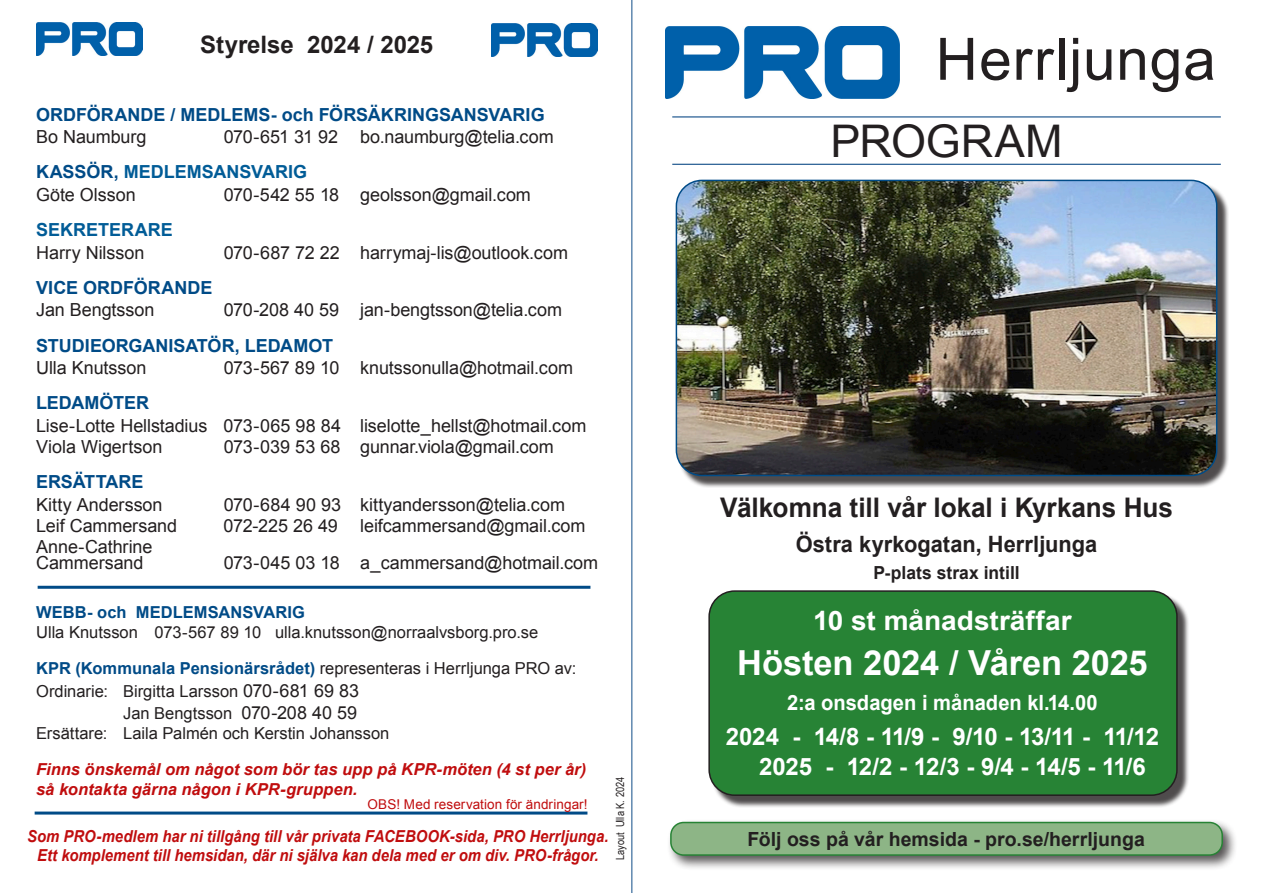
<style>
.page{position:relative;width:1263px;height:893px;background:#fff}
.page>*{position:absolute;margin:0;border:0;box-sizing:border-box;transform-origin:0 0}
.t1{font:58.5px "Arial";letter-spacing:.015em;color:#231f20}
.t2{font:45px "Arial";letter-spacing:-.005em;color:#231f20}
.t3{font:700 34.5px "Arial";letter-spacing:-.005em;color:#fff}
.t4{font:700 27px "Arial";letter-spacing:-.005em;color:#231f20}
.t5{font:700 26.85px "Arial";color:#fff;scale:1.05 1}
.t6{font:700 24px "Arial";letter-spacing:-.05em;color:#fff}
.t7{font:700 24px "Arial";color:#231f20}
.t8{font:700 22.5px "Arial";color:#231f20}
.t9{font:700 21px "Arial";color:#fff;scale:.96 1}
.t10{font:700 19.5px "Arial";color:#231f20}
.t11{font:18px/16.5px "Arial";letter-spacing:-.005em;color:#231f20}
.t12{font:700 18px "Arial";color:#004b87}
.t13{font:700 18px "Arial";color:#015c97}
.t14{font:700 18px "Arial";color:#231f20}
.t15{font:16.5px "Arial";color:#231f20}
.t16{font:italic 700 16.5px "Arial";color:#c00d0e;scale:.9 1}
.t17{font:italic 700 16.5px "Arial";color:#c00d0e}
.t18{font:700 16.5px "Arial";letter-spacing:.005em;color:#004b87}
.t19{font:13.5px "Arial";letter-spacing:.01em;color:#c00d0e}
.t20{font:11.25px "Arial Narrow";color:#231f20}
.s1{color:#004b87}
.s2{font-weight:700;color:#004b87}
.s3{font-size:18px}
</style>
<div class="page">
<div style="left:711px;top:593px;width:478px;height:215px;background:#231f20;opacity:.8"></div>
<div style="left:709px;top:591px;width:468px;height:204px;background:#278335;border-radius:26px"></div>
<div style="left:708px;top:590px;width:470px;height:206px;border:2px solid #231f20;border-radius:26px"></div>
<hr style="left:631px;top:0;width:1px;height:893px;background:#104d88">
<div style="left:678px;top:182px;width:551px;height:306px;background:#231f20;opacity:.8"></div>
<img style="left:676px;top:180px;width:541px;height:295px">
<div style="left:676px;top:180px;width:541px;height:296px;border:2px solid #004b87;border-radius:26px"></div>
<img style="left:666px;top:26px;width:234px;height:72px">
<img style="left:36px;top:23px;width:106px;height:32px">
<div style="left:667px;top:819px;width:571px;height:52px;background:#231f20;opacity:.75"></div>
<div style="left:671px;top:822px;width:551px;height:33px;background:#8db586;border-radius:13px"></div>
<div style="left:670px;top:822px;width:553px;height:34px;border:2px solid #278335;border-radius:13px"></div>
<img style="left:491px;top:24px;width:106px;height:32px">
<hr style="left:35px;top:811px;width:552px;height:3px;background:#004b87">
<hr style="left:38px;top:586px;width:552px;height:3px;background:#004b87">
<hr style="left:672px;top:116px;width:549px;height:1px;background:#104d88">
<hr style="left:672px;top:164px;width:549px;height:1px;background:#104d88">
<p class="t7" style="left:200px;top:29px;width:234px">Styrelse 2024 / 2025</p>
<p class="t12" style="left:36px;top:102px;width:510px">ORDFÖRANDE / MEDLEMS- och FÖRSÄKRINGSANSVARIG</p>
<p class="t11" style="left:36px;top:129px;width:112px">Bo Naumburg</p>
<p class="t11" style="left:224px;top:129px;width:332px">070-651 31 92 bo.naumburg@telia.com</p>
<p class="t13" style="left:36px;top:160px;width:273px"><span class="s1">KASSÖR,</span> MEDLEMSANSVARIG</p>
<p class="t11" style="left:36px;top:186px;width:101px">Göte Olsson</p>
<p class="t11" style="left:224px;top:186px;width:309px">070-542 55 18 geolsson@gmail.com</p>
<p class="t13" style="left:36px;top:218px;width:138px">SEKRETERARE</p>
<p class="t11" style="left:36px;top:244px;width:110px">Harry Nilsson</p>
<p class="t11" style="left:224px;top:244px;width:346px">070-687 72 22 harrymaj-lis@outlook.com</p>
<p class="t12" style="left:36px;top:276px;width:178px">VICE ORDFÖRANDE</p>
<p class="t11" style="left:36px;top:302px;width:120px">Jan Bengtsson</p>
<p class="t11" style="left:224px;top:302px;width:340px">070-208 40 59 jan-bengtsson@telia.com</p>
<p class="t12" style="left:36px;top:333px;width:298px">STUDIEORGANISATÖR, LEDAMOT</p>
<p class="t11" style="left:36px;top:360px;width:112px">Ulla Knutsson</p>
<p class="t11" style="left:224px;top:360px;width:351px">073-567 89 10 knutssonulla@hotmail.com</p>
<p class="t12" style="left:36px;top:391px;width:115px">LEDAMÖTER</p>
<p class="t11" style="left:36px;top:417px;width:552px">Lise-Lotte Hellstadius 073-065 98 84 liselotte_hellst@hotmail.com</p>
<p class="t11" style="left:36px;top:438px;width:128px">Viola Wigertson</p>
<p class="t11" style="left:224px;top:438px;width:332px">073-039 53 68 gunnar.viola@gmail.com</p>
<p class="t12" style="left:36px;top:470px;width:109px">ERSÄTTARE</p>
<p class="t11" style="left:36px;top:496px;width:128px">Kitty Andersson</p>
<p class="t11" style="left:224px;top:496px;width:343px">070-684 90 93 kittyandersson@telia.com</p>
<p class="t11" style="left:36px;top:517px;width:142px">Leif Cammersand</p>
<p class="t11" style="left:224px;top:517px;width:363px">072-225 26 49 leifcammersand@gmail.com</p>
<p class="t11" style="left:36px;top:538px;width:118px">Anne-Cathrine<br>Cammersand</p>
<p class="t11" style="left:224px;top:555px;width:376px">073-045 03 18 a_cammersand@hotmail.com</p>
<p class="t18" style="left:36px;top:602px;width:270px">WEBB- och MEDLEMSANSVARIG</p>
<p class="t15" style="left:36px;top:621px;width:504px">Ulla Knutsson 073-567 89 10 ulla.knutsson@norraalvsborg.pro.se</p>
<p class="t15" style="left:36px;top:658px;width:542px"><span class="s2">KPR (Kommunala Pensionärsrådet)</span> representeras i Herrljunga PRO av:</p>
<p class="t15" style="left:36px;top:680px;width:325px">Ordinarie: Birgitta Larsson <span class="s3">070-681 69 83</span></p>
<p class="t15" style="left:123px;top:703px;width:235px">Jan Bengtsson <span class="s3">070-208 40 59</span></p>
<p class="t15" style="left:36px;top:722px;width:355px">Ersättare: Laila Palmén och Kerstin Johansson</p>
<p class="t17" style="left:36px;top:759px;width:552px">Finns önskemål om något som bör tas upp på KPR-möten (4 st per år)</p>
<p class="t17" style="left:36px;top:778px;width:323px">så kontakta gärna någon i KPR-gruppen.</p>
<p class="t16" style="left:27px;top:825px;width:647px">Som PRO-medlem har ni tillgång till vår privata FACEBOOK-sida, PRO Herrljunga.</p>
<p class="t16" style="left:37px;top:844px;width:625px">Ett komplement till hemsidan, där ni själva kan dela med er om div. PRO-frågor.</p>
<p class="t19" style="left:367px;top:795px;width:222px">OBS! Med reservation för ändringar!</p>
<p class="t20" style="left:612px;top:860px;width:85px;rotate:-90deg">Layout Ulla K. 2024</p>
<p class="t1" style="left:935px;top:21px;width:282px">Herrljunga</p>
<p class="t2" style="left:830px;top:111px;width:234px">PROGRAM</p>
<p class="t4" style="left:720px;top:490px;width:454px">Välkomna till vår lokal i Kyrkans Hus</p>
<p class="t8" style="left:796px;top:530px;width:303px">Östra kyrkogatan, Herrljunga</p>
<p class="t14" style="left:873px;top:561px;width:148px">P-plats strax intill</p>
<p class="t5" style="left:813px;top:603px;width:248px">10 st månadsträffar</p>
<p class="t3" style="left:737px;top:640px;width:412px">Hösten 2024 / Våren 2025</p>
<p class="t9" style="left:787px;top:689px;width:325px">2:a onsdagen i månaden kl.14.00</p>
<p class="t6" style="left:726px;top:720px;width:435px">2024 - 14/8 - 11/9 - 9/10 - 13/11 - 11/12</p>
<p class="t6" style="left:759px;top:750px;width:388px">2025 - 12/2 - 12/3 - 9/4 - 14/5 - 11/6</p>
<p class="t10" style="left:747px;top:826px;width:399px">Följ oss på vår hemsida - pro.se/herrljunga</p>
</div>
